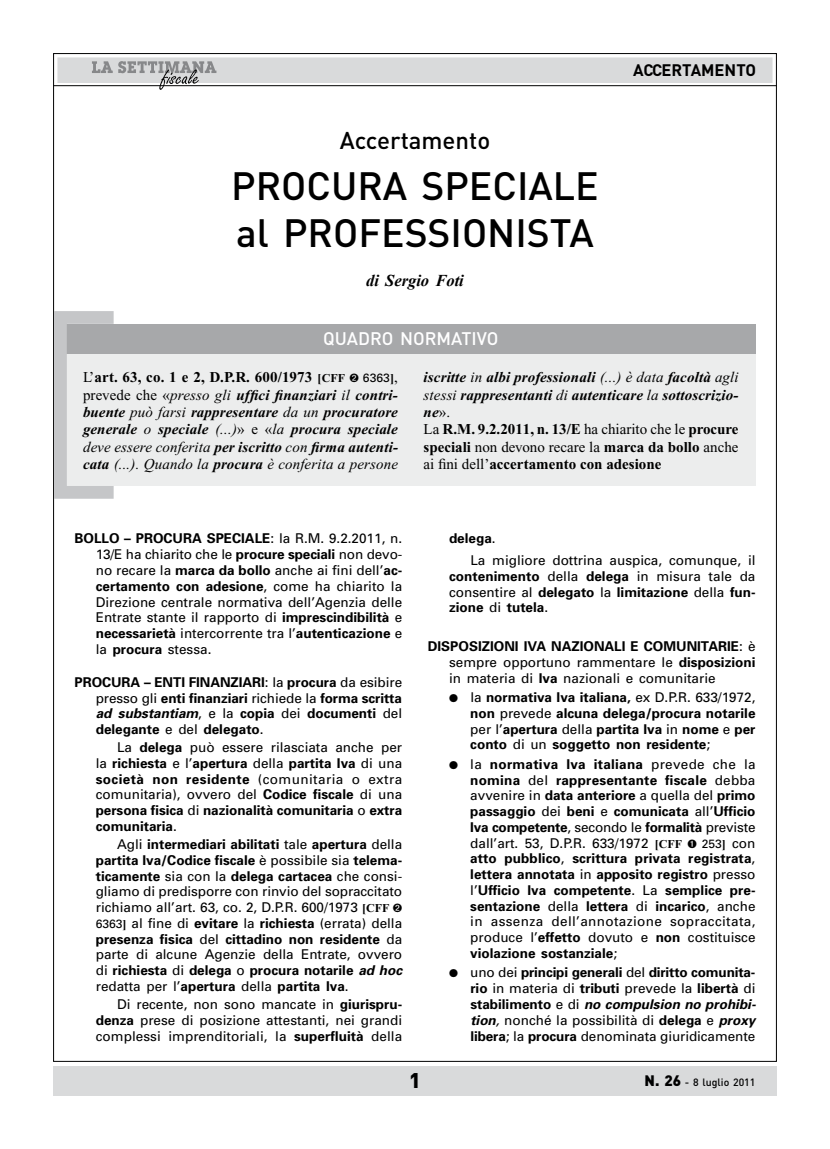
<style>
.page{position:relative;width:830px;height:1149px;background:#fff}
.page>*{position:absolute;margin:0;border:0;box-sizing:border-box;transform-origin:0 0}
.t1{font:500 39px/46.8px "DIN";color:#000}
.t2{font:500 24px "DIN";color:#000}
.t3{font:900 21px "DIN";color:#000}
.t4{font:500 18px "DIN";color:#fff}
.t5{font:700 16.5px "DIN";color:#000}
.t6{font:italic 700 16.5px "Times New Roman";color:#000}
.t7{font:italic 700 15px/17.2px "Times New Roman";letter-spacing:.01em;color:#000;text-align:justify}
.t8{font:13.5px/15.8px "Univers";color:#000;text-align:justify}
.t9{font:700 13.5px/15.8px "Univers";color:#000;text-align:justify}
.t10{font:500 10.5px "DIN";color:#000}
.s1{font-weight:400;font-style:normal}
.s2{font-style:normal}
.s3{font-style:normal;font-size:12px}
.s4{font-family:"Univers";font-weight:400;font-style:normal;font-size:12px}
.s5{font-weight:400}
.s6{font-weight:700}
.s7{font-style:italic}
.s8{font-family:"Times New Roman";font-weight:700;font-size:12px}
.s9{font-size:12px}
.s10{font-weight:700;font-style:italic}
.s11{font-family:"Times New Roman";font-size:12px}
.s12{font-weight:400;font-size:12px}
.s13{font-weight:900;font-size:15px}
</style>
<div class="page">
<hr style="left:53px;top:85px;width:723px;height:1px;background:#000">
<div style="left:58px;top:58px;width:713px;height:24px;background:#d9dadb"></div>
<div style="left:57px;top:57px;width:715px;height:26px;border:2px solid #d9dadb"></div>
<div style="left:53px;top:1065px;width:723px;height:30px;background:#d9dadb"></div>
<svg style="left:92px;top:61px;width:124px;height:29px"></svg>
<div style="left:66px;top:353px;width:689px;height:133px;background:#eceded"></div>
<div style="left:66px;top:324px;width:689px;height:29px;background:#a7a8aa"></div>
<div style="left:54px;top:311px;width:66px;height:187px;border:13px solid #c5c6c8"></div>
<h2 class="t2" style="left:339px;top:124px;width:152px">Accertamento</h2>
<h1 class="t1" style="left:231px;top:161px;width:369px">PROCURA SPECIALE al PROFESSIONISTA</h1>
<p class="t6" style="left:366px;top:269px;width:99px">di Sergio Foti</p>
<h3 class="t4" style="left:323px;top:326px;width:177px">QUADRO NORMATIVO</h3>
<p class="t5" style="left:632px;top:59px;width:124px">ACCERTAMENTO</p>
<p class="t7" style="left:83px;top:369px;width:316px"><span class="s1">L’</span><span class="s2">art. 63, co. 1 e 2, D.P.R. 600/1973</span> <span class="s3">[CFF</span> ➋ <span class="s4">6363</span><span class="s3">]</span><span class="s1">, prevede che «</span><span class="s5">presso gli</span> uffici finanziari <span class="s5">il</span> contri&shy;buente <span class="s5">può farsi</span> rappresentare <span class="s5">da un</span> procuratore generale <span class="s5">o</span> speciale <span class="s5">(...)</span><span class="s1">» e «</span><span class="s5">la</span> procura speciale <span class="s5">deve essere conferita</span> per iscritto <span class="s5">con</span> firma autenti&shy;cata <span class="s5">(...). Quando la</span> procura <span class="s5">è conferita a persone</span></p>
<p class="t7" style="left:423px;top:369px;width:316px;text-align:left">iscritte <span class="s5">in</span> albi professionali <span class="s5">(...) è data</span> facoltà <span class="s5">agli stessi</span> rappresentanti <span class="s5">di</span> autenticare <span class="s5">la</span> sottoscrizio&shy;ne<span class="s1">».<br>La</span> <span class="s2">R.M. 9.2.2011, n. 13/E</span> <span class="s1">ha chiarito che le</span> <span class="s2">procure speciali</span> <span class="s1">non devono recare la</span> <span class="s2">marca da bollo</span> <span class="s1">anche ai fini dell’</span><span class="s2">accertamento con adesione</span></p>
<p class="t8" style="left:96px;top:530px;width:308px;text-indent:-21px"><span class="s6">BOLLO – PROCURA SPECIALE</span>: la R.M. 9.2.2011, n.<br>13/E ha chiarito che le <span class="s6">procure speciali</span> non devo&shy;no recare la <span class="s6">marca da bollo</span> anche ai fini dell’<span class="s6">ac&shy;certamento con adesione</span>, come ha chiarito la Direzione centrale normativa dell’Agenzia delle Entrate stante il rapporto di <span class="s6">imprescindibilità</span> e <span class="s6">necessarietà</span> intercorrente tra l’<span class="s6">autenticazione</span> e la <span class="s6">procura</span> stessa.</p>
<p class="t9" style="left:96px;top:673px;width:308px;text-indent:-21px">PROCURA – ENTI FINANZIARI<span class="s5">: la</span> procura <span class="s5">da esibire presso gli</span> enti finanziari <span class="s5">richiede la</span> forma scritta <span class="s7">ad substantiam</span><span class="s5">, e la</span> copia <span class="s5">dei</span> documenti <span class="s5">del </span>delegante <span class="s5">e del</span> delegato<span class="s5">.</span></p>
<p class="t9" style="left:96px;top:738px;width:308px;text-indent:21px"><span class="s5">La</span> delega <span class="s5">può essere rilasciata anche per la</span> richiesta <span class="s5">e l’</span>apertura <span class="s5">della</span> partita Iva <span class="s5">di una </span>società non residente <span class="s5">(comunitaria o extra comunitaria), ovvero del</span> Codice fiscale <span class="s5">di una </span>persona fisica <span class="s5">di</span> nazionalità comunitaria <span class="s5">o</span> extra comunitaria<span class="s5">.</span></p>
<p class="t8" style="left:96px;top:835px;width:308px;text-indent:21px">Agli <span class="s6">intermediari abilitati</span> tale <span class="s6">apertura</span> della <span class="s6">partita Iva/Codice fiscale</span> è possibile sia <span class="s6">telema&shy;ticamente</span> sia con la <span class="s6">delega cartacea</span> che consi&shy;gliamo di predisporre con rinvio del sopraccitato richiamo all’art. 63, co. 2, D.P.R. 600/1973 <span class="s8">[CFF</span> ➋<br><span class="s9">6363</span><span class="s8">]</span> al fine di <span class="s6">evitare</span> la <span class="s6">richiesta</span> (errata) della <span class="s6">presenza fisica</span> del <span class="s6">cittadino non residente</span> da parte di alcune Agenzie della Entrate, ovvero di <span class="s6">richiesta</span> di <span class="s6">delega</span> o <span class="s6">procura notarile</span> <span class="s10">ad hoc </span>redatta per l’<span class="s6">apertura</span> della <span class="s6">partita Iva</span>.</p>
<p class="t8" style="left:96px;top:995px;width:308px;text-indent:21px">Di recente, non sono mancate in <span class="s6">giurispru&shy;denza</span> prese di posizione attestanti, nei grandi complessi imprenditoriali, la <span class="s6">superfluità</span> della</p>
<p class="t8" style="left:470px;top:527px;width:286px;line-height:21.6px;text-indent:-21px"><span class="s6">delega</span>.<br>La migliore dottrina auspica, comunque, il</p>
<p class="t9" style="left:449px;top:567px;width:308px">contenimento <span class="s5">della</span> delega <span class="s5">in misura tale da consentire al</span> delegato <span class="s5">la</span> limitazione <span class="s5">della</span> fun&shy;zione <span class="s5">di</span> tutela<span class="s5">.</span></p>
<p class="t8" style="left:449px;top:638px;width:308px;text-indent:-21px"><span class="s6">DISPOSIZIONI IVA NAZIONALI E COMUNITARIE</span>: è sempre opportuno rammentare le <span class="s6">disposizioni </span>in materia di <span class="s6">Iva</span> nazionali e comunitarie</p>
<p class="t9" style="left:470px;top:688px;width:286px;text-indent:-21px">● <span class="s5">la</span> normativa Iva italiana, <span class="s5">ex D.P.R. 633/1972, </span>non <span class="s5">prevede</span> alcuna delega/procura notarile <span class="s5">per l’</span>apertura <span class="s5">della</span> partita Iva <span class="s5">in</span> nome <span class="s5">e</span> per conto <span class="s5">di un</span> soggetto non residente<span class="s5">;</span></p>
<p class="t9" style="left:470px;top:755px;width:286px;text-indent:-21px">● <span class="s5">la</span> normativa Iva italiana <span class="s5">prevede che la </span>nomina <span class="s5">del</span> rappresentante fiscale <span class="s5">debba avvenire in</span> data anteriore <span class="s5">a quella del</span> primo passaggio <span class="s5">dei</span> beni <span class="s5">e</span> comunicata <span class="s5">all’</span>Ufficio Iva competente<span class="s5">, secondo le</span> formalità <span class="s5">previste dall’art. 53, D.P.R. 633/1972</span> <span class="s11">[CFF</span> ➊ <span class="s12">253</span><span class="s11">]</span> <span class="s5">con </span>atto pubblico<span class="s5">,</span> scrittura privata registrata<span class="s5">, </span>lettera annotata <span class="s5">in</span> apposito registro <span class="s5">presso l’</span>Ufficio Iva competente<span class="s5">. La</span> semplice pre&shy;sentazione <span class="s5">della</span> lettera <span class="s5">di</span> incarico<span class="s5">, anche in assenza dell’annotazione sopraccitata, produce l’</span>effetto <span class="s5">dovuto e</span> non <span class="s5">costituisce </span>violazione sostanziale<span class="s5">;</span></p>
<p class="t8" style="left:470px;top:964px;width:287px;text-indent:-21px">● uno dei <span class="s6">principi generali</span> del <span class="s6">diritto comunita&shy;rio</span> in materia di <span class="s6">tributi</span> prevede la <span class="s6">libertà</span> di <span class="s6">stabilimento</span> e di <span class="s10">no compulsion no prohibi&shy;tion</span><span class="s7">,</span> nonché la possibilità di <span class="s6">delega</span> e <span class="s10">proxy </span><span class="s6">libera</span>; la <span class="s6">procura</span> denominata giuridicamente</p>
<h3 class="t3" style="left:409px;top:1066px;width:13px">1</h3>
<p class="t10" style="left:644px;top:1075px;width:112px"><span class="s13">N. 26</span> - 8 luglio 2011</p>
</div>
